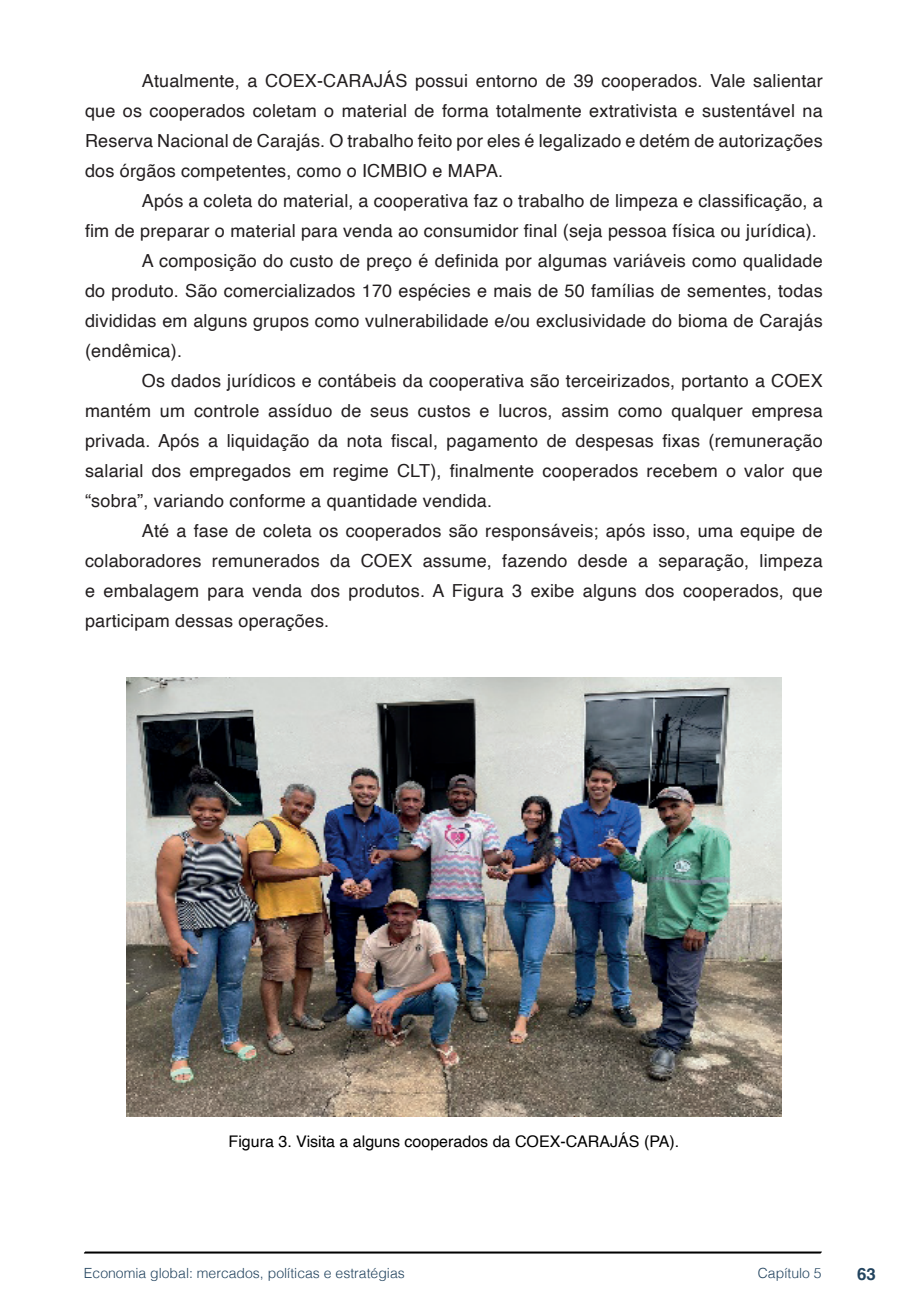
<style>
.page{position:relative;width:908px;height:1304px;background:#fff}
.page>*{position:absolute;margin:0;border:0;box-sizing:border-box;transform-origin:0 0}
.txt{font:18px/30px "Helvetica";letter-spacing:.01em;color:#231f20;text-align:justify}
.t1{font:700 16.8px "Helvetica";color:#23445f}
.imagens_graf_tab{font:16px "Helvetica";color:#000}
.t2{font:300 14px "Helvetica";color:#23445f}
</style>
<div class="page">
<svg style="left:84px;top:1251px;width:737px;height:3px;background:#515151"></svg>
<img style="left:126px;top:677px;width:655px;height:440px">
<p class="txt" style="left:85px;top:66px;width:738px;text-indent:57px">Atualmente, a COEX-CARAJÁS possui entorno de 39 cooperados. Vale salientar que os cooperados coletam o material de forma totalmente extrativista e sustentável na Reserva Nacional de Carajás. O trabalho feito por eles é legalizado e detém de autorizações dos órgãos competentes, como o ICMBIO e MAPA.</p>
<p class="txt" style="left:85px;top:186px;width:738px;text-indent:57px">Após a coleta do material, a cooperativa faz o trabalho de limpeza e classificação, a fim de preparar o material para venda ao consumidor final (seja pessoa física ou jurídica).</p>
<p class="txt" style="left:85px;top:246px;width:738px;text-indent:57px">A composição do custo de preço é definida por algumas variáveis como qualidade do produto. São comercializados 170 espécies e mais de 50 famílias de sementes, todas divididas em alguns grupos como vulnerabilidade e/ou exclusividade do bioma de Carajás (endêmica).</p>
<p class="txt" style="left:85px;top:366px;width:738px;text-indent:57px">Os dados jurídicos e contábeis da cooperativa são terceirizados, portanto a COEX mantém um controle assíduo de seus custos e lucros, assim como qualquer empresa privada. Após a liquidação da nota fiscal, pagamento de despesas fixas (remuneração salarial dos empregados em regime CLT), finalmente cooperados recebem o valor que “sobra”, variando conforme a quantidade vendida.</p>
<p class="txt" style="left:85px;top:516px;width:738px;text-indent:57px">Até a fase de coleta os cooperados são responsáveis; após isso, uma equipe de colaboradores remunerados da COEX assume, fazendo desde a separação, limpeza e embalagem para venda dos produtos. A Figura 3 exibe alguns dos cooperados, que participam dessas operações.</p>
<p class="imagens_graf_tab" style="left:228px;top:1129px;width:452px">Figura 3. Visita a alguns cooperados da COEX-CARAJÁS (PA).</p>
<p class="t2" style="left:84px;top:1261px;width:322px">Economia global: mercados, políticas e estratégias</p>
<p class="t2" style="left:757px;top:1261px;width:65px">Capítulo 5</p>
<p class="t1" style="left:856px;top:1264px;width:20px">63</p>
</div>
